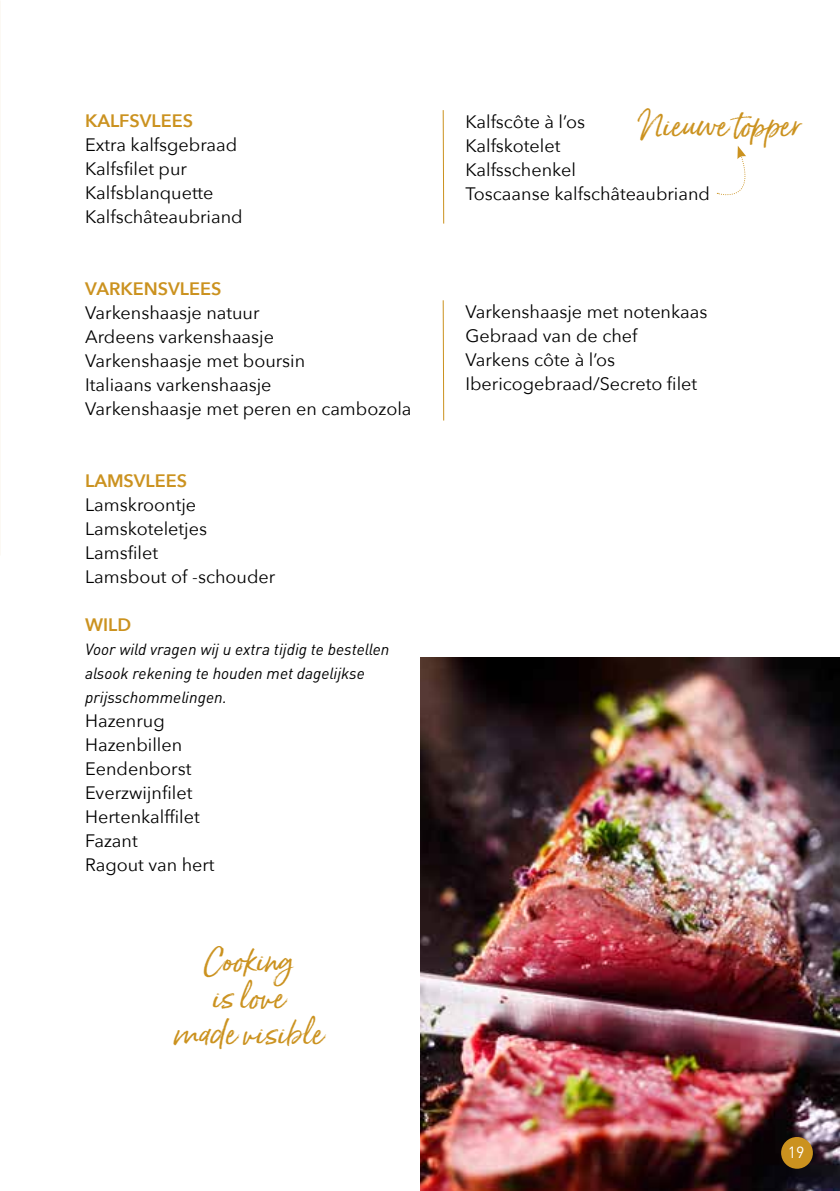
<style>
.page{position:relative;width:840px;height:1191px;background:#fff}
.page>*{position:absolute;margin:0;border:0;box-sizing:border-box;transform-origin:0 0}
.t1{font:30.4px/36.4px "Born Ready Slanted";color:#cb921f;text-align:center}
.t2{font:18px/24px "Avenir Next";color:#000}
.t3{font:600 18px "Avenir Next";color:#cb921f}
.t4{font:italic 16px/24px "DINOT";color:#000}
.t5{font:16px "DINOT";color:#fff}
</style>
<div class="page">
<img style="left:420px;top:658px;width:419px;height:533px">
<hr style="left:442px;top:300px;width:2px;height:120px;background:#cb921f">
<hr style="left:442px;top:110px;width:2px;height:113px;background:#cb921f">
<svg style="left:716px;top:146px;width:30px;height:50px"></svg>
<div style="left:780px;top:1137px;width:32px;height:31px;background:#cb921f;border-radius:50%"></div>
<p class="t3" style="left:85px;top:105px;width:109px">KALFSVLEES</p>
<p class="t2" style="left:85px;top:132px;width:159px">Extra kalfsgebraad<br>Kalfsfilet pur<br>Kalfsblanquette<br>Kalfschâteaubriand</p>
<p class="t3" style="left:85px;top:273px;width:138px">VARKENSVLEES</p>
<p class="t2" style="left:85px;top:300px;width:328px">Varkenshaasje natuur<br>Ardeens varkenshaasje<br>Varkenshaasje met boursin<br>Italiaans varkenshaasje<br>Varkenshaasje met peren en cambozola</p>
<p class="t3" style="left:85px;top:465px;width:103px">LAMSVLEES</p>
<p class="t2" style="left:85px;top:492px;width:191px">Lamskroontje<br>Lamskoteletjes<br>Lamsfilet<br>Lamsbout of -schouder</p>
<p class="t3" style="left:85px;top:609px;width:48px">WILD</p>
<p class="t4" style="left:85px;top:637px;width:305px">Voor wild vragen wij u extra tijdig te bestellen alsook rekening te houden met dagelijkse prijsschommelingen.</p>
<p class="t2" style="left:85px;top:708px;width:131px">Hazenrug<br>Hazenbillen<br>Eendenborst<br>Everzwijnfilet<br>Hertenkalffilet<br>Fazant<br>Ragout van hert</p>
<h1 class="t1" style="left:174px;top:941px;width:151px">Cooking<br>is love<br>made visible</h1>
<h1 class="t1" style="left:636px;top:107px;width:165px">Nieuwe topper</h1>
<p class="t2" style="left:465px;top:109px;width:246px">Kalfscôte à l’os<br>Kalfskotelet<br>Kalfsschenkel<br>Toscaanse kalfschâteaubriand</p>
<p class="t2" style="left:465px;top:299px;width:243px">Varkenshaasje met notenkaas<br>Gebraad van de chef<br>Varkens côte à l’os<br>Ibericogebraad/Secreto filet</p>
<p class="t5" style="left:787px;top:1141px;width:18px">19</p>
</div>
